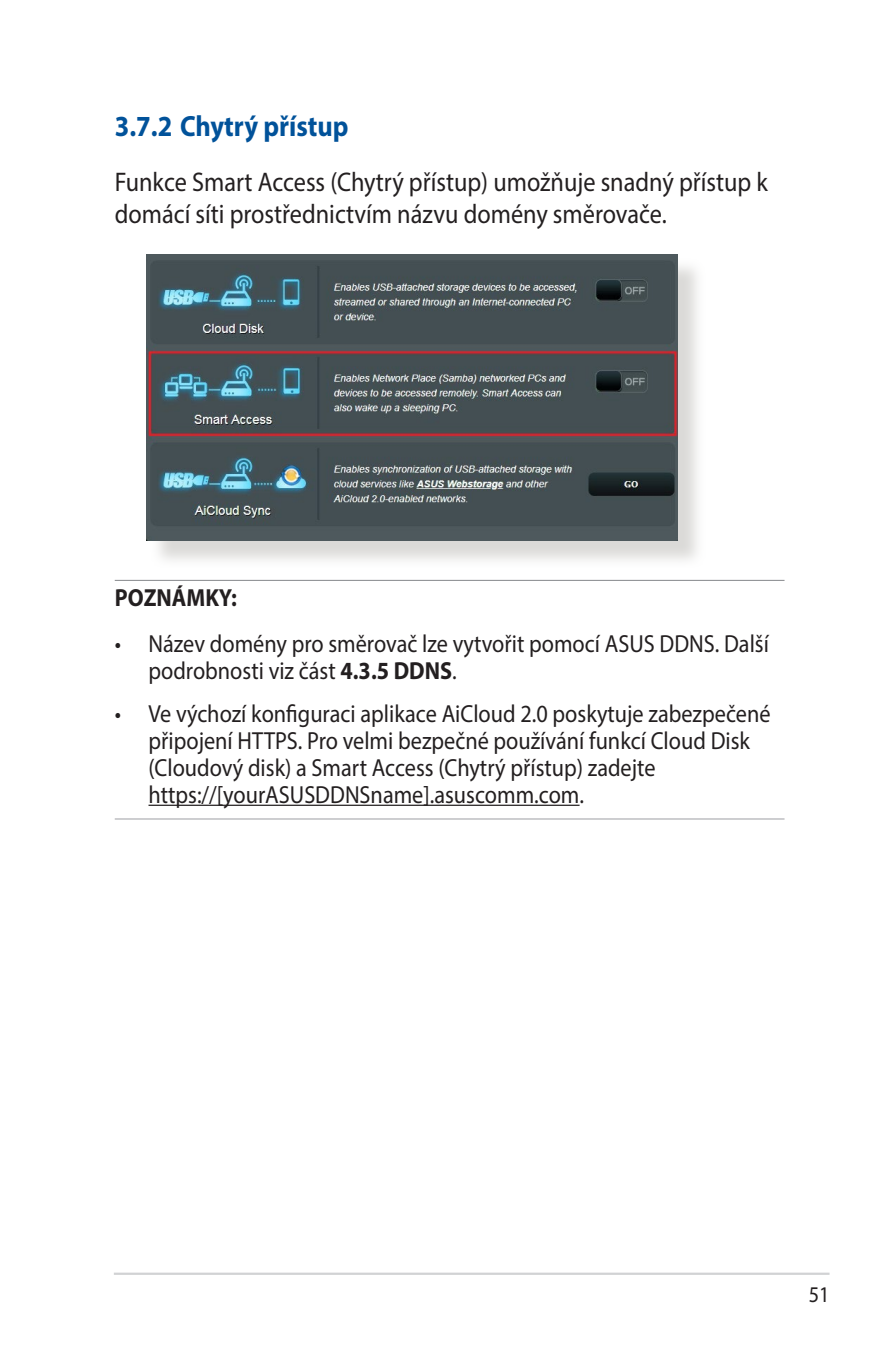
<style>
.page{position:relative;width:893px;height:1346px;background:#fff}
.page>*{position:absolute;margin:0;border:0;box-sizing:border-box;transform-origin:0 0}
.WL_Header_2{font:700 29.25px "Myriad Pro";color:#01529a;scale:.9 1}
.WL_Body_Text{font:27px/32.4px "Myriad Pro";color:#231f20;scale:.9 1}
.WL_Message_List_3{font:24.75px/27px "Myriad Pro";color:#231f20;scale:.9 1}
.WL_Message_List_2{font:24.75px/27px "Myriad Pro";color:#231f20;scale:.9 1}
.WL_Message_List_1{font:700 24.75px "Myriad Pro";color:#231f20;scale:.9 1}
.t1{font:22.5px "Myriad Pro";color:#231f20;scale:.9 1}
.s1{font-weight:700}
</style>
<div class="page">
<hr style="left:114px;top:1272px;width:715px;height:3px;background:#d1d2d4">
<hr style="left:115px;top:580px;width:669px;height:1px;background:#939598">
<hr style="left:115px;top:818px;width:669px;height:1px;background:#a8a9ad">
<hr style="left:149px;top:804px;width:431px;height:2px;background:#231f20">
<div style="left:150px;top:258px;width:556px;height:311px;background:#cfcecb;opacity:.75"></div>
<img style="left:147px;top:254px;width:531px;height:287px">
<p class="WL_Header_2" style="left:115px;top:107px;width:261px">3.7.2 Chytrý přístup</p>
<p class="WL_Body_Text" style="left:115px;top:165px;width:727px">Funkce Smart Access (Chytrý přístup) umožňuje snadný přístup k domácí síti prostřednictvím názvu domény směrovače.</p>
<p class="WL_Message_List_1" style="left:115px;top:581px;width:137px">POZNÁMKY:</p>
<p class="WL_Message_List_2" style="left:149px;top:629px;width:691px;text-indent:-34px">• Název domény pro směrovač lze vytvořit pomocí ASUS DDNS. Další podrobnosti viz část <span class="s1">4.3.5 DDNS</span>.</p>
<p class="WL_Message_List_3" style="left:149px;top:699px;width:693px;text-indent:-34px">• Ve výchozí konfiguraci aplikace AiCloud 2.0 poskytuje zabezpečené připojení HTTPS. Pro velmi bezpečné používání funkcí Cloud Disk (Cloudový disk) a Smart Access (Chytrý přístup) zadejte https://[yourASUSDDNSname].asuscomm.com.</p>
<p class="t1" style="left:809px;top:1281px;width:25px">51</p>
</div>
